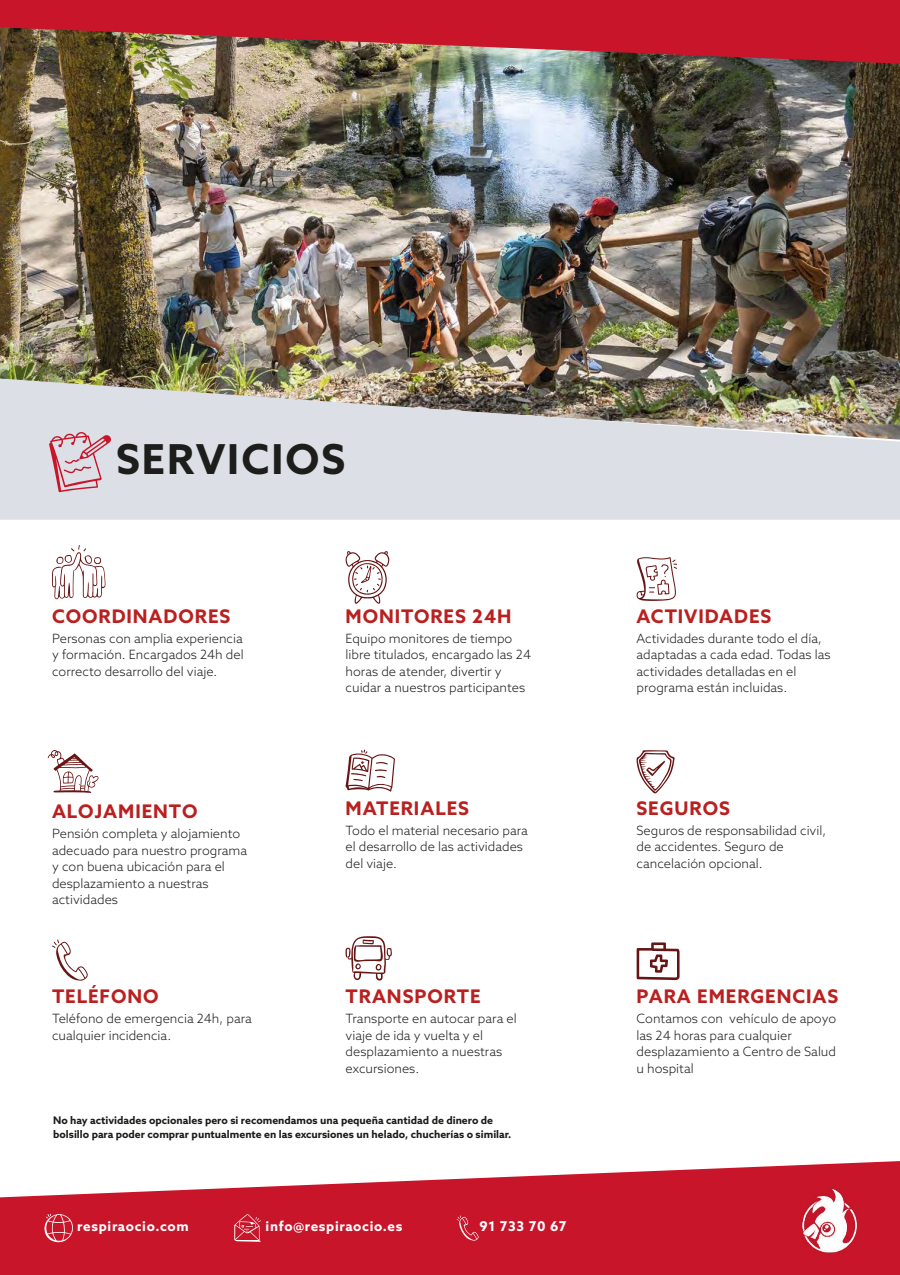
<style>
.page{position:relative;width:900px;height:1275px;background:#fff}
.page>*{position:absolute;margin:0;border:0;box-sizing:border-box;transform-origin:0 0}
.t1{font:700 41.25px "Azo Sans";letter-spacing:.05em;color:#1d1d1b}
.t2{font:700 18.75px "Azo Sans";letter-spacing:.05em;color:#b9201f}
.t3{font:700 13.5px "Azo Sans";letter-spacing:.05em;color:#fff}
.t4{font:300 12.75px/16.5px "Azo Sans";color:#1d1d1b}
.t5{font:700 10.5px/13.5px "Azo Sans";color:#1d1d1b}
</style>
<div class="page">
<img style="left:0;top:64px;width:900px;height:314px">
<img style="left:0;top:378px;width:900px;height:142px">
<img style="left:0;top:0;width:900px;height:64px">
<svg style="left:49px;top:432px;width:62px;height:60px;background:#d7b3bd"></svg>
<svg style="left:52px;top:545px;width:54px;height:54px"></svg>
<svg style="left:345px;top:551px;width:45px;height:53px"></svg>
<svg style="left:636px;top:557px;width:41px;height:44px"></svg>
<svg style="left:345px;top:750px;width:50px;height:42px"></svg>
<svg style="left:637px;top:750px;width:38px;height:44px"></svg>
<svg style="left:52px;top:939px;width:36px;height:42px"></svg>
<svg style="left:346px;top:936px;width:46px;height:45px"></svg>
<svg style="left:637px;top:942px;width:43px;height:38px"></svg>
<svg style="left:48px;top:750px;width:51px;height:43px"></svg>
<svg style="left:0;top:1161px;width:900px;height:114px;fill:#c8152a"></svg>
<svg style="left:457px;top:1215px;width:22px;height:26px"></svg>
<svg style="left:43px;top:1214px;width:31px;height:29px"></svg>
<svg style="left:234px;top:1214px;width:27px;height:28px"></svg>
<img style="left:802px;top:1188px;width:61px;height:75px">
<h1 class="t1" style="left:116px;top:432px;width:231px">SERVICIOS</h1>
<h2 class="t2" style="left:52px;top:604px;width:180px">COORDINADORES</h2>
<p class="t4" style="left:52px;top:630px;width:193px;text-align:justify">Personas con amplia experiencia y formación. Encargados 24h del correcto desarrollo del viaje.</p>
<h2 class="t2" style="left:52px;top:799px;width:147px">ALOJAMIENTO</h2>
<p class="t4" style="left:52px;top:825px;width:197px">Pensión completa y alojamiento adecuado para nuestro programa y con buena ubicación para el desplazamiento a nuestras actividades</p>
<h2 class="t2" style="left:52px;top:984px;width:108px">TELÉFONO</h2>
<p class="t4" style="left:52px;top:1010px;width:201px">Teléfono de emergencia 24h, para cualquier incidencia.</p>
<h2 class="t2" style="left:346px;top:604px;width:167px">MONITORES 24H</h2>
<p class="t4" style="left:346px;top:630px;width:187px">Equipo monitores de tiempo libre titulados, encargado las 24 horas de atender, divertir y cuidar a nuestros participantes</p>
<h2 class="t2" style="left:346px;top:796px;width:125px">MATERIALES</h2>
<p class="t4" style="left:346px;top:822px;width:184px">Todo el material necesario para el desarrollo de las actividades del viaje.</p>
<h2 class="t2" style="left:346px;top:984px;width:137px">TRANSPORTE</h2>
<p class="t4" style="left:346px;top:1010px;width:173px">Transporte en autocar para el viaje de ida y vuelta y el desplazamiento a nuestras excursiones.</p>
<p class="t5" style="left:53px;top:1114px;width:460px">No hay actividades opcionales pero si recomendamos una pequeña cantidad de dinero de bolsillo para poder comprar puntualmente en las excursiones un helado, chucherías o similar.</p>
<p class="t3" style="left:77px;top:1218px;width:113px">respiraocio.com</p>
<p class="t3" style="left:266px;top:1218px;width:138px">info@respiraocio.es</p>
<p class="t3" style="left:479px;top:1217px;width:89px">91 733 70 67</p>
<h2 class="t2" style="left:637px;top:604px;width:136px">ACTIVIDADES</h2>
<p class="t4" style="left:637px;top:630px;width:196px">Actividades durante todo el día, adaptadas a cada edad. Todas las actividades detalladas en el programa están incluidas.</p>
<h2 class="t2" style="left:637px;top:796px;width:95px">SEGUROS</h2>
<p class="t4" style="left:637px;top:822px;width:191px">Seguros de responsabilidad civil, de accidentes. Seguro de cancelación opcional.</p>
<h2 class="t2" style="left:637px;top:984px;width:203px">PARA EMERGENCIAS</h2>
<p class="t4" style="left:637px;top:1010px;width:201px">Contamos con vehículo de apoyo las 24 horas para cualquier desplazamiento a Centro de Salud u hospital</p>
</div>
